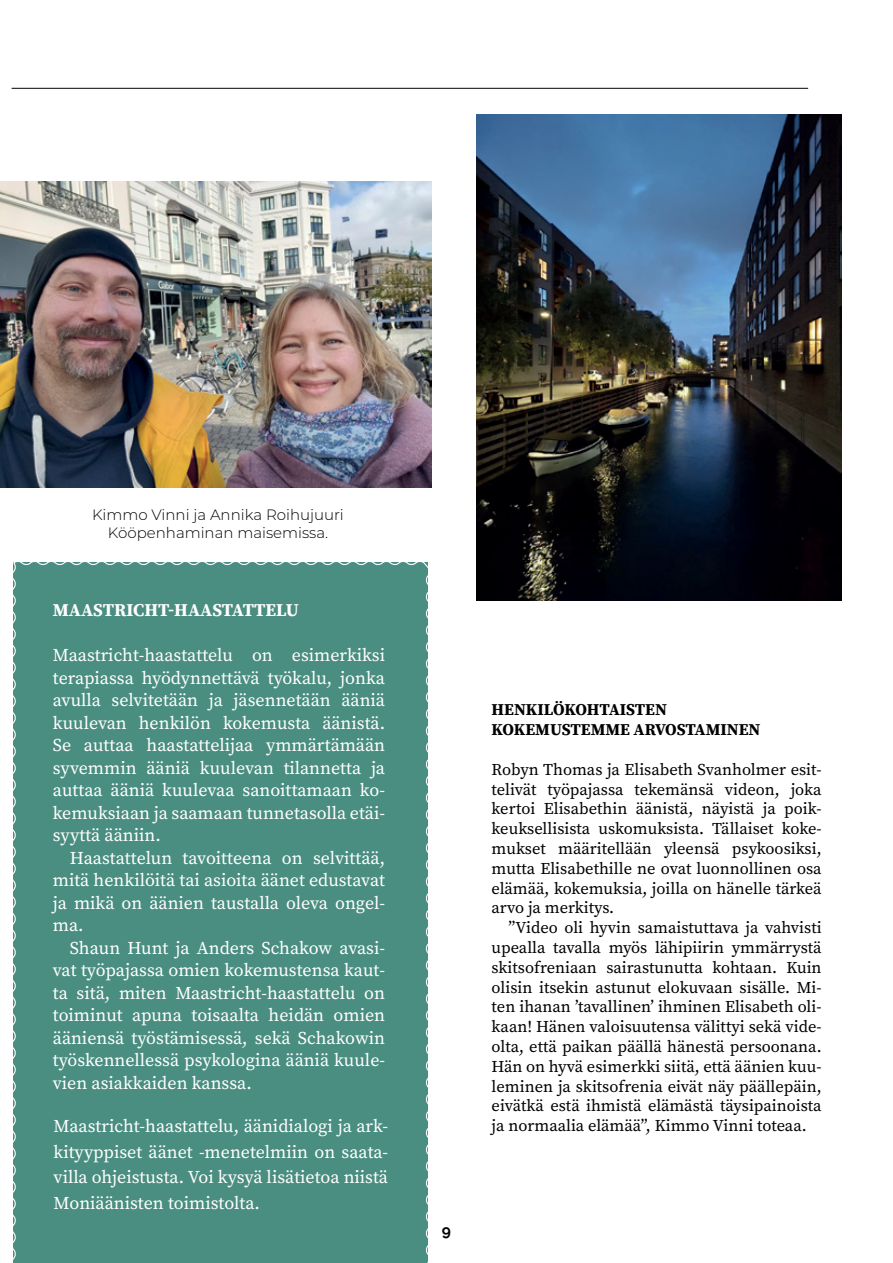
<style>
.page{position:relative;width:893px;height:1263px;background:#fff}
.page>*{position:absolute;margin:0;border:0;box-sizing:border-box;transform-origin:0 0}
.t1{font:18px/22.5px "Source Serif Pro";color:#fff;text-align:justify}
.t2{font:700 18px "Source Serif Pro";color:#fff}
.t3{font:16.5px/19.8px "Source Serif Pro";color:#000;text-align:justify}
.t4{font:700 16.5px/19.8px "Source Serif Pro";color:#000}
.t5{font:700 15.45px "Raleway";color:#000}
.t6{font:300 15px/18px "Montserrat";color:#000;text-align:center}
</style>
<div class="page">
<div style="left:13px;top:562px;width:415px;height:701px;background:#4a8e81"></div>
<hr style="left:12px;top:88px;width:796px;height:1px;background:#000">
<img style="left:477px;top:115px;width:364px;height:486px">
<img style="left:0;top:181px;width:432px;height:307px">
<p class="t6" style="left:92px;top:506px;width:253px">Kimmo Vinni ja Annika Roihujuuri<br>Kööpenhaminan maisemissa.</p>
<p class="t2" style="left:53px;top:598px;width:248px">MAASTRICHT-HAASTATTELU</p>
<p class="t1" style="left:53px;top:644px;width:334px">Maastricht-haastattelu on esimerkiksi terapiassa hyödynnettävä työkalu, jonka avulla selvitetään ja jäsennetään ääniä kuulevan henkilön kokemusta äänistä.<br>Se auttaa haastattelijaa ymmärtämään syvemmin ääniä kuulevan tilannetta ja auttaa ääniä kuulevaa sanoittamaan ko&shy;kemuksiaan ja saamaan tunnetasolla etäi&shy;syyttä ääniin.</p>
<p class="t1" style="left:53px;top:846px;width:334px;text-indent:17px">Haastattelun tavoitteena on selvittää, mitä henkilöitä tai asioita äänet edustavat ja mikä on äänien taustalla oleva ongel&shy;ma.</p>
<p class="t1" style="left:53px;top:936px;width:334px;text-indent:17px">Shaun Hunt ja Anders Schakow avasi&shy;vat työpajassa omien kokemustensa kaut&shy;ta sitä, miten Maastricht-haastattelu on toiminut apuna toisaalta heidän omien ääniensä työstämisessä, sekä Schakowin työskennellessä psykologina ääniä kuule&shy;vien asiakkaiden kanssa.</p>
<p class="t4" style="left:492px;top:700px;width:270px">HENKILÖKOHTAISTEN<br>KOKEMUSTEMME ARVOSTAMINEN</p>
<p class="t3" style="left:492px;top:759px;width:332px">Robyn Thomas ja Elisabeth Svanholmer esit&shy;telivät työpajassa tekemänsä videon, joka kertoi Elisabethin äänistä, näyistä ja poik&shy;keuksellisista uskomuksista. Tällaiset koke&shy;mukset määritellään yleensä psykoosiksi, mutta Elisabethille ne ovat luonnollinen osa elämää, kokemuksia, joilla on hänelle tärkeä arvo ja merkitys.</p>
<p class="t3" style="left:492px;top:918px;width:332px;text-indent:17px">”Video oli hyvin samaistuttava ja vahvisti upealla tavalla myös lähipiirin ymmärrystä skitsofreniaan sairastunutta kohtaan. Kuin olisin itsekin astunut elokuvaan sisälle. Mi&shy;ten ihanan ’tavallinen’ ihminen Elisabeth oli&shy;kaan! Hänen valoisuutensa välittyi sekä vide&shy;olta, että paikan päällä hänestä persoonana.<br>Hän on hyvä esimerkki siitä, että äänien kuu&shy;leminen ja skitsofrenia eivät näy päällepäin, eivätkä estä ihmistä elämästä täysipainoista</p>
<p class="t1" style="left:54px;top:1115px;width:336px">Maastricht-haastattelu, äänidialogi ja ark-</p>
<p class="t3" style="left:492px;top:1116px;width:317px">ja normaalia elämää”, Kimmo Vinni toteaa.</p>
<p class="t1" style="left:54px;top:1139px;width:336px;line-height:25.5px">kityyppiset äänet -menetelmiin on saata&shy;villa ohjeistusta. Voi kysyä lisätietoa niistä Moniäänisten toimistolta.</p>
<p class="t5" style="left:442px;top:1222px;width:11px">9</p>
</div>
